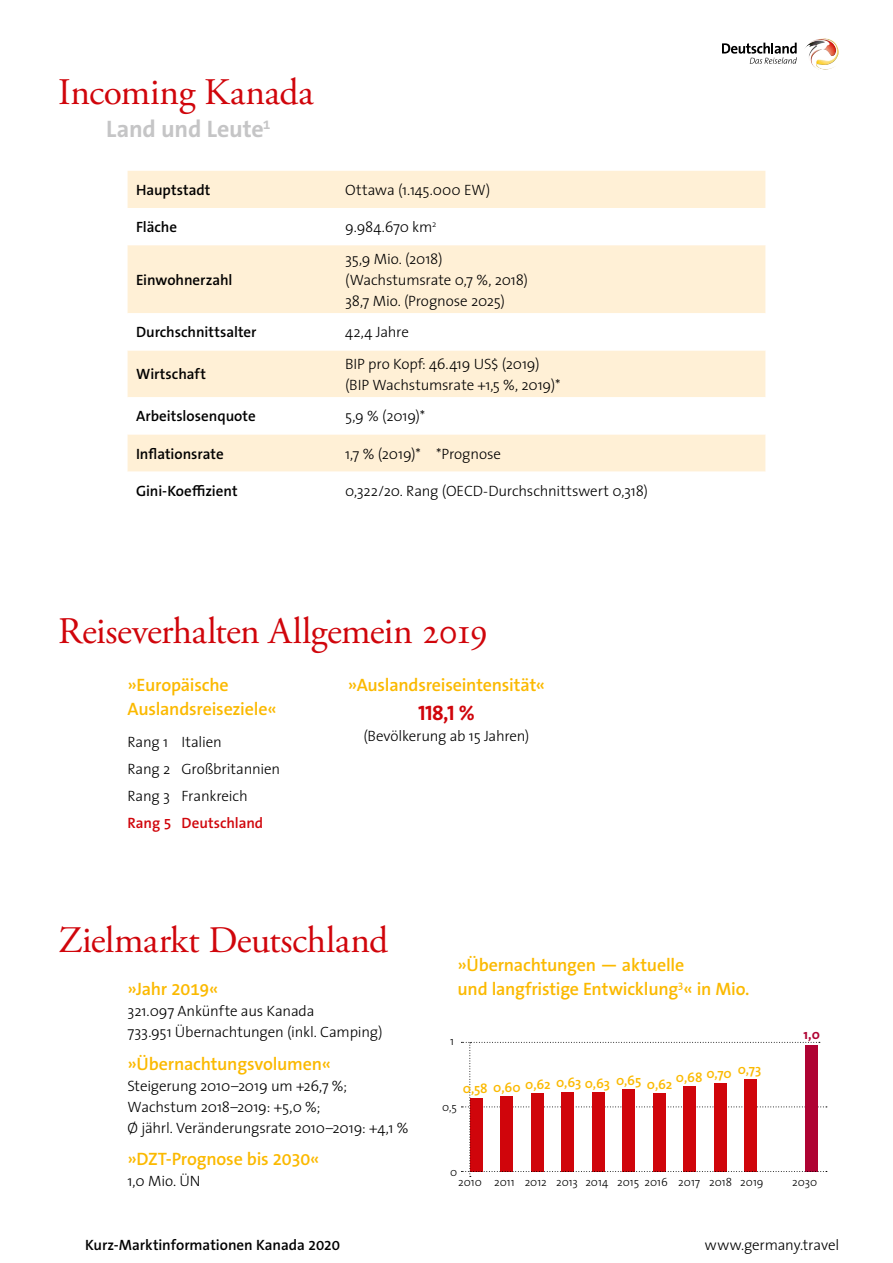
<style>
.page{position:relative;width:893px;height:1263px;background:#fff}
.page>*{position:absolute;margin:0;border:0;box-sizing:border-box;transform-origin:0 0}
.DZT_Diagramm__Balken{font:168.3px "Chartwell Bars Vertical";color:#d0050b}
.DZT_H1{font:37.5px "Adobe Garamond Pro";letter-spacing:-.01em;color:#d0050b}
.DZT_H2{font:24px "The Sans LP7 Bld";letter-spacing:-.005em;color:#c5c5c6}
.Auslandsreiseintensi{font:700 21px "The Sans Os F";color:#d0050b}
.DZT_H3{font:18px/24px "The Sans LP6 Se Bld";letter-spacing:-.015em;color:#fbb900}
.DZT_H3__zentriert{font:18px "The Sans LP6 Se Bld";letter-spacing:-.01em;color:#fbb900}
.DZT_COPY{font:300 15px/21px "The Sans";letter-spacing:-.01em;color:#000}
.DZT_H3-2{font:300 15px/21px "The Sans";letter-spacing:-.015em;color:#000}
.DZT_Copy__fett{font:15px "The Sans LP6 Se Bld";color:#000}
.DZT_Copy__Reiseverha{font:300 15px "The Sans";letter-spacing:-.015em;color:#000}
.Auslandsreiseintensi-2{font:300 15px "The Sans";letter-spacing:-.015em;color:#000}
.DZT_Copy__Reiseverha-2{font:15px "The Sans LP6 Se Bld";letter-spacing:-.005em;color:#d0050b}
.DZT_Diagramme__Zahle{font:600 13.5px "The Sans Os F";letter-spacing:-.005em;color:#fbb900}
.DZT_Diagramme__Zahl{font:700 13.5px "The Sans Os F";color:#af0333}
.DZT_Diagramm__Balken-2{font:300 11.55px "The Sans Os F";color:#000}
.s1{color:#e57b5c}
.s2{color:#af0333}
</style>
<div class="page">
<img style="left:805px;top:38px;width:33px;height:32px">
<svg style="left:722px;top:43px;width:75px;height:21px"></svg>
<div style="left:128px;top:171px;width:637px;height:37px;background:#fff0d6"></div>
<svg style="left:128px;top:245px;width:637px;height:227px;fill:#fff0d6"></svg>
<svg style="left:461px;top:1042px;width:366px;height:135px"></svg>
<p class="DZT_H1" style="left:58px;top:69px;width:257px">Incoming Kanada</p>
<p class="DZT_H2" style="left:106px;top:113px;width:166px">Land und Leute<sup>1</sup></p>
<p class="DZT_Copy__fett" style="left:136px;top:180px;width:76px">Hauptstadt</p>
<p class="DZT_COPY" style="left:345px;top:179px;width:147px">Ottawa (1.145.000 EW)</p>
<p class="DZT_Copy__fett" style="left:136px;top:217px;width:43px">Fläche</p>
<p class="DZT_COPY" style="left:345px;top:216px;width:93px">9.984.670 km<sup>2</sup></p>
<p class="DZT_Copy__fett" style="left:136px;top:270px;width:98px">Einwohnerzahl</p>
<p class="DZT_COPY" style="left:345px;top:248px;width:184px">35,9 Mio. (2018) (Wachstumsrate 0,7 %, 2018)<br>38,7 Mio. (Prognose 2025)</p>
<p class="DZT_Copy__fett" style="left:136px;top:323px;width:122px">Durchschnittsalter</p>
<p class="DZT_COPY" style="left:345px;top:321px;width:65px">42,4 Jahre</p>
<p class="DZT_Copy__fett" style="left:136px;top:365px;width:71px">Wirtschaft</p>
<p class="DZT_COPY" style="left:345px;top:353px;width:217px">BIP pro Kopf: 46.419 US$ (2019) (BIP Wachstumsrate +1,5 %, 2019)*</p>
<p class="DZT_Copy__fett" style="left:136px;top:407px;width:121px">Arbeitslosenquote</p>
<p class="DZT_COPY" style="left:345px;top:405px;width:82px">5,9 % (2019)*</p>
<p class="DZT_Copy__fett" style="left:136px;top:444px;width:89px">Inflationsrate</p>
<p class="DZT_COPY" style="left:345px;top:443px;width:157px">1,7 % (2019)* *Prognose</p>
<p class="DZT_Copy__fett" style="left:136px;top:481px;width:103px">Gini-Koeffizient</p>
<p class="DZT_COPY" style="left:345px;top:480px;width:304px">0,322/20. Rang (OECD-Durchschnittswert 0,318)</p>
<p class="DZT_H1" style="left:58px;top:609px;width:432px">Reiseverhalten Allgemein 2019</p>
<p class="DZT_H3" style="left:128px;top:673px;width:151px">»Europäische<br>Auslandsreiseziele«</p>
<p class="DZT_Copy__Reiseverha" style="left:128px;top:729px;width:96px">Rang 1 Italien</p>
<p class="DZT_Copy__Reiseverha" style="left:128px;top:756px;width:154px">Rang 2 Großbritannien</p>
<p class="DZT_Copy__Reiseverha" style="left:128px;top:783px;width:122px">Rang 3 Frankreich</p>
<p class="DZT_Copy__Reiseverha-2" style="left:128px;top:813px;width:137px">Rang 5 Deutschland</p>
<p class="DZT_H3__zentriert" style="left:348px;top:674px;width:199px">»Auslandsreiseintensität«</p>
<p class="Auslandsreiseintensi" style="left:418px;top:699px;width:58px">118,1 %</p>
<p class="Auslandsreiseintensi-2" style="left:363px;top:723px;width:168px">(Bevölkerung ab 15 Jahren)</p>
<p class="DZT_H1" style="left:59px;top:917px;width:331px">Zielmarkt Deutschland</p>
<p class="DZT_H3" style="left:128px;top:977px;width:92px">»Jahr 2019«</p>
<p class="DZT_H3-2" style="left:128px;top:1000px;width:257px">321.097 Ankünfte aus Kanada<br>733.951 Übernachtungen (inkl. Camping)</p>
<p class="DZT_H3" style="left:128px;top:1052px;width:205px">»Übernachtungsvolumen«</p>
<p class="DZT_H3-2" style="left:128px;top:1075px;width:283px">Steigerung 2010–2019 um +26,7 %;<br>Wachstum 2018–2019: +5,0 %;<br>Ø jährl. Veränderungsrate 2010–2019: +4,1 %</p>
<p class="DZT_H3" style="left:128px;top:1147px;width:193px">»DZT-Prognose bis 2030«</p>
<p class="DZT_H3-2" style="left:128px;top:1170px;width:74px">1,0 Mio. ÜN</p>
<p class="DZT_H3" style="left:457px;top:953px;width:293px">»Übernachtungen — aktuelle<br>und langfristige Entwicklung<sup>3</sup>« in Mio.</p>
<p class="DZT_Diagramme__Zahl" style="left:803px;top:1026px;width:18px">1,0</p>
<p class="DZT_Diagramm__Balken-2" style="left:450px;top:1033px;width:5px">1</p>
<p class="DZT_Diagramm__Balken" style="left:461px;top:1010px;width:367px">58+60+62+63+63+65+62+68+70+73<span class="s1">+0+</span><span class="s2">100</span></p>
<p class="DZT_Diagramm__Balken-2" style="left:494px;top:1175px;width:239px">2011 2012 2013 2014 2015 2016 2017 2018</p>
<p class="DZT_Diagramm__Balken-2" style="left:740px;top:1175px;width:25px">2019</p>
<p class="DZT_Diagramm__Balken-2" style="left:792px;top:1175px;width:27px">2030</p>
<p class="DZT_Diagramme__Zahle" style="left:676px;top:1068px;width:28px">0,68</p>
<p class="DZT_Diagramme__Zahle" style="left:706px;top:1064px;width:27px">0,70</p>
<p class="DZT_Diagramme__Zahle" style="left:738px;top:1061px;width:25px">0,73</p>
<p class="DZT_Diagramme__Zahle" style="left:463px;top:1079px;width:59px">0,58 0,60</p>
<p class="DZT_Diagramme__Zahle" style="left:525px;top:1075px;width:27px">0,62</p>
<p class="DZT_Diagramme__Zahle" style="left:556px;top:1074px;width:55px">0,63 0,63</p>
<p class="DZT_Diagramme__Zahle" style="left:616px;top:1071px;width:27px">0,65</p>
<p class="DZT_Diagramme__Zahle" style="left:647px;top:1075px;width:27px">0,62</p>
<p class="DZT_Diagramm__Balken-2" style="left:442px;top:1099px;width:16px">0,5</p>
<p class="DZT_Diagramm__Balken-2" style="left:450px;top:1165px;width:9px">0</p>
<p class="DZT_Diagramm__Balken-2" style="left:458px;top:1175px;width:25px">2010</p>
<p class="DZT_Copy__fett" style="left:85px;top:1235px;width:256px">Kurz-Marktinformationen Kanada 2020</p>
<p class="DZT_H3-2" style="left:705px;top:1234px;width:136px">www.germany.travel</p>
</div>
